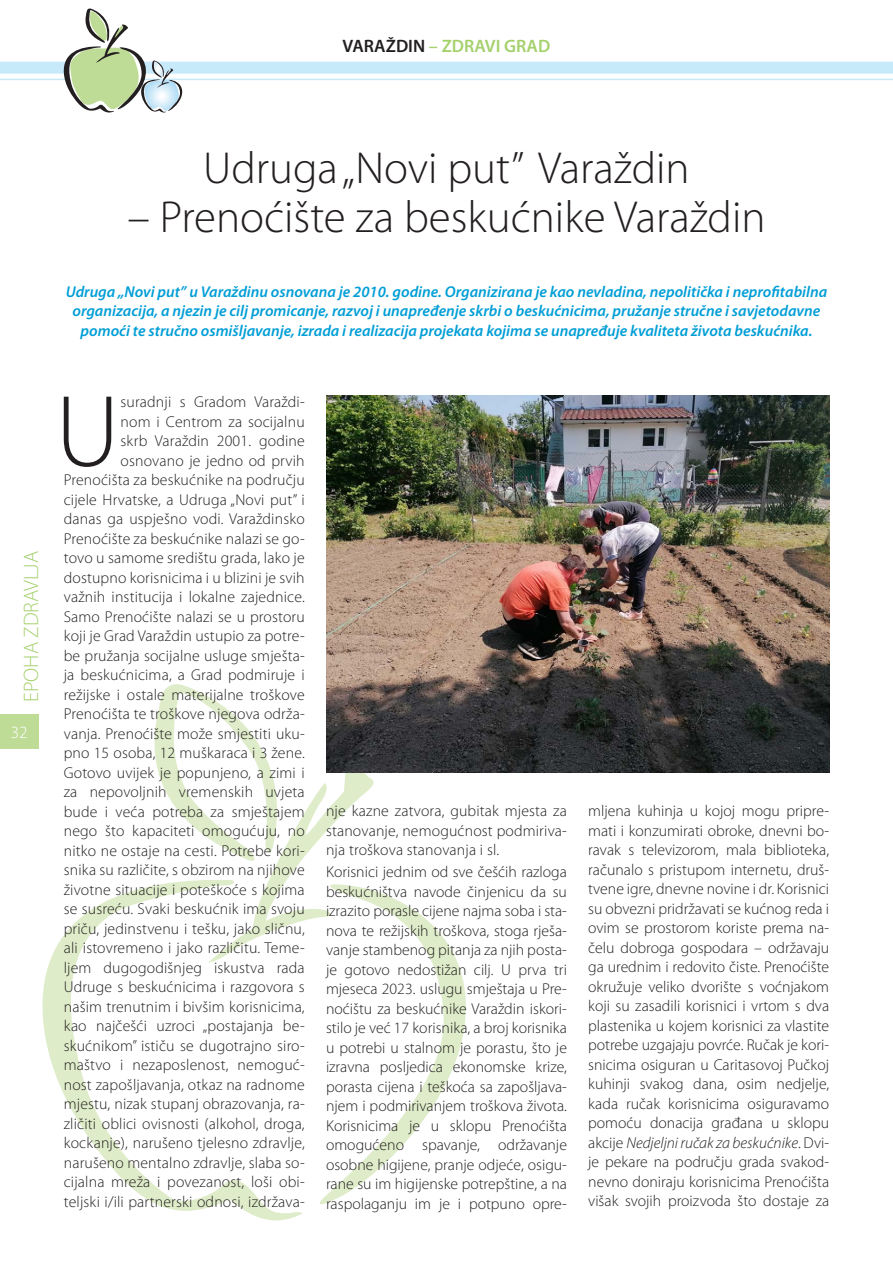
<style>
.page{position:relative;width:893px;height:1263px;background:#fff}
.page>*{position:absolute;margin:0;border:0;box-sizing:border-box;transform-origin:0 0}
.t1{font:300 102.6px "Myriad Pro";color:#231f20}
.t2{font:300 45px "Myriad Pro";color:#231f20}
.t3{font:300 21px "Myriad Pro";color:#a5d16d}
.t4{font:600 18px "Myriad Pro";color:#a5d16d}
.t5{font:300 17.25px "Myriad Pro";color:#fff}
.t6{font:300 15.75px/19.5px "Myriad Pro";letter-spacing:.01em;color:#231f20;text-align:justify}
.t7{font:italic 600 15.75px/19.5px "Myriad Pro";color:#009ed6;text-align:center}
.s1{color:#231f20}
.s2{font-style:italic}
</style>
<div class="page">
<div style="left:0;top:62px;width:893px;height:12px;background:#c6eafa"></div>
<hr style="left:0;top:79px;width:893px;height:1px;background:#c6eafa">
<svg style="left:63px;top:8px;width:120px;height:105px"></svg>
<div style="left:0;top:714px;width:38px;height:34px;background:#bfdc97"></div>
<svg style="left:42px;top:891px;width:261px;height:329px"></svg>
<svg style="left:319px;top:893px;width:147px;height:311px"></svg>
<svg style="left:131px;top:684px;width:250px;height:279px"></svg>
<img style="left:326px;top:395px;width:503px;height:378px">
<p class="t4" style="left:343px;top:34px;width:209px"><span class="s1">VARAŽDIN</span> – ZDRAVI GRAD</p>
<h3 class="t3" style="left:18px;top:702px;width:152px;rotate:-90deg">EPOHA ZDRAVLJA</h3>
<p class="t5" style="left:11px;top:722px;width:18px">32</p>
<h2 class="t2" style="left:203px;top:140px;width:488px">Udruga „Novi put” Varaždin</h2>
<h2 class="t2" style="left:127px;top:190px;width:640px">– Prenoćište za beskućnike Varaždin</h2>
<p class="t7" style="left:66px;top:282px;width:763px">Udruga „Novi put” u Varaždinu osnovana je 2010. godine. Organizirana je kao nevladina, nepolitička i neprofitabilna organizacija, a njezin je cilj promicanje, razvoj i unapređenje skrbi o beskućnicima, pružanje stručne i savjetodavne pomoći te stručno osmišljavanje, izrada i realizacija projekata kojima se unapređuje kvaliteta života beskućnika.</p>
<p class="t6" style="left:64px;top:392px;width:242px;text-align:right">suradnji s Gradom Varaždi-<br>nom i Centrom za socijalnu<br>skrb Varaždin 2001. godine osnovano je jedno od prvih Prenoćišta za beskućnike na području cijele Hrvatske, a Udruga „Novi put” i danas ga uspješno vodi. Varaždinsko Prenoćište za beskućnike nalazi se go&shy;tovo u samome središtu grada, lako je dostupno korisnicima i u blizini je svih važnih institucija i lokalne zajednice.<br>Samo Prenoćište nalazi se u prostoru koji je Grad Varaždin ustupio za potre&shy;be pružanja socijalne usluge smješta&shy;ja beskućnicima, a Grad podmiruje i režijske i ostale materijalne troškove Prenoćišta te troškove njegova održa&shy;vanja. Prenoćište može smjestiti uku&shy;pno 15 osoba, 12 muškaraca i 3 žene.<br>Gotovo uvijek je popunjeno, a zimi i za nepovoljnih vremenskih uvjeta bude i veća potreba za smještajem nego što kapaciteti omogućuju, no nitko ne ostaje na cesti. Potrebe kori&shy;snika su različite, s obzirom na njihove životne situacije i poteškoće s kojima se susreću. Svaki beskućnik ima svoju priču, jedinstvenu i tešku, jako sličnu, ali istovremeno i jako različitu. Teme&shy;ljem dugogodišnjeg iskustva rada Udruge s beskućnicima i razgovora s našim trenutnim i bivšim korisnicima, kao najčešći uzroci „postajanja be&shy;skućnikom” ističu se dugotrajno siro&shy;maštvo i nezaposlenost, nemoguć&shy;nost zapošljavanja, otkaz na radnome mjestu, nizak stupanj obrazovanja, ra&shy;zličiti oblici ovisnosti (alkohol, droga, kockanje), narušeno tjelesno zdravlje, narušeno mentalno zdravlje, slaba so&shy;cijalna mreža i povezanost, loši obi&shy;teljski i/ili partnerski odnosi, izdržava-</p>
<h1 class="t1" style="left:55px;top:370px;width:66px">U</h1>
<p class="t6" style="left:326px;top:801px;width:242px">nje kazne zatvora, gubitak mjesta za stanovanje, nemogućnost podmiriva&shy;nja troškova stanovanja i sl.</p>
<p class="t6" style="left:326px;top:862px;width:242px">Korisnici jednim od sve češćih razloga beskućništva navode činjenicu da su izrazito porasle cijene najma soba i sta&shy;nova te režijskih troškova, stoga rješa&shy;vanje stambenog pitanja za njih posta&shy;je gotovo nedostižan cilj. U prva tri mjeseca 2023. uslugu smještaja u Pre&shy;noćištu za beskućnike Varaždin iskori&shy;stilo je već 17 korisnika, a broj korisnika u potrebi u stalnom je porastu, što je izravna posljedica ekonomske krize, porasta cijena i teškoća sa zapošljava&shy;njem i podmirivanjem troškova života.<br>Korisnicima je u sklopu Prenoćišta omogućeno spavanje, održavanje osobne higijene, pranje odjeće, osigu&shy;rane su im higijenske potrepštine, a na raspolaganju im je i potpuno opre-</p>
<p class="t6" style="left:588px;top:801px;width:242px">mljena kuhinja u kojoj mogu pripre&shy;mati i konzumirati obroke, dnevni bo&shy;ravak s televizorom, mala biblioteka, računalo s pristupom internetu, druš&shy;tvene igre, dnevne novine i dr. Korisnici su obvezni pridržavati se kućnog reda i ovim se prostorom koriste prema na&shy;čelu dobroga gospodara – održavaju ga urednim i redovito čiste. Prenoćište okružuje veliko dvorište s voćnjakom koji su zasadili korisnici i vrtom s dva plastenika u kojem korisnici za vlastite potrebe uzgajaju povrće. Ručak je kori&shy;snicima osiguran u Caritasovoj Pučkoj kuhinji svakog dana, osim nedjelje, kada ručak korisnicima osiguravamo pomoću donacija građana u sklopu akcije <span class="s2">Nedjeljni ručak za beskućnike</span>. Dvi&shy;je pekare na području grada svakod&shy;nevno doniraju korisnicima Prenoćišta višak svojih proizvoda što dostaje za</p>
</div>
